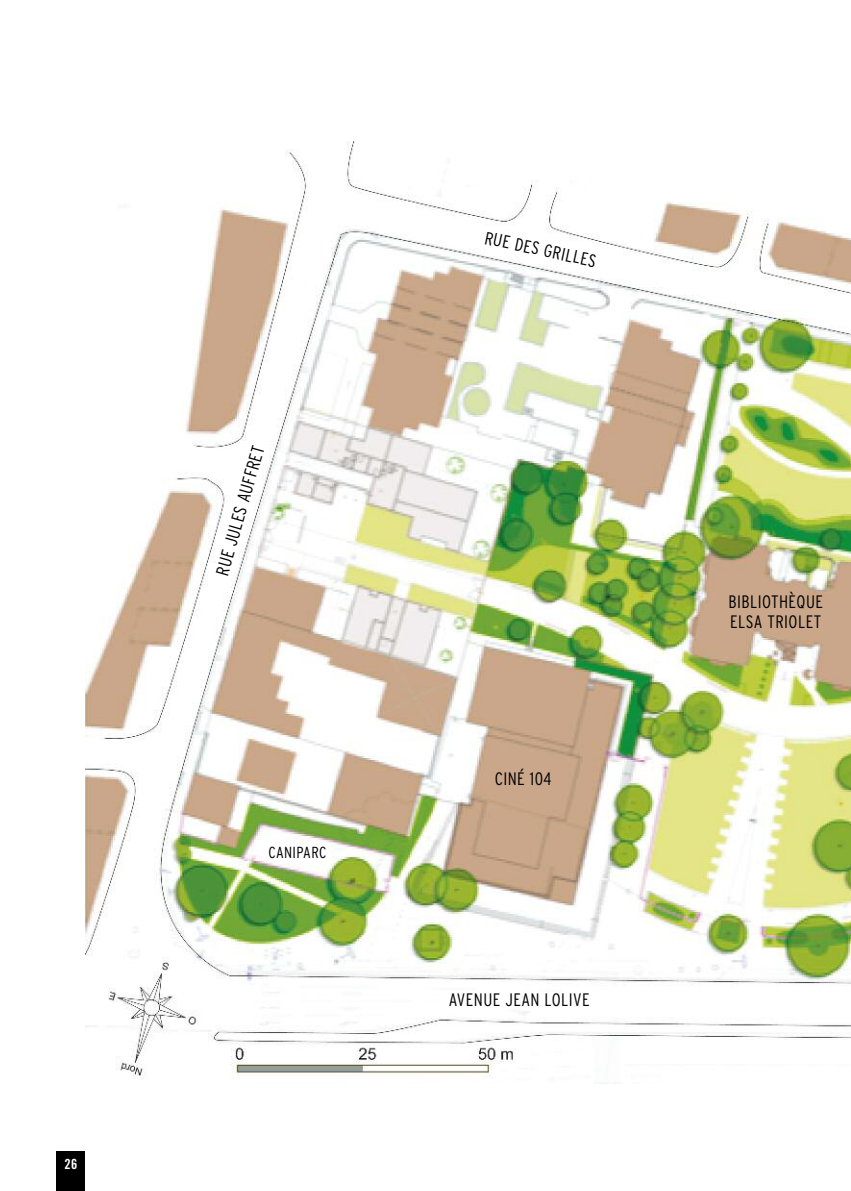
<style>
.page{position:relative;width:851px;height:1191px;background:#fff}
.page>*{position:absolute;margin:0;border:0;box-sizing:border-box;transform-origin:0 0}
.t1{font:300 condensed 18px/20px "Interstate";letter-spacing:.025em;color:#000}
.t2{font:300 condensed 16px "Interstate";letter-spacing:.025em;color:#000}
.t3{font:14px "Trade Gothic Bold Cond Twenty";color:#fff}
</style>
<div class="page">
<div style="left:57px;top:1151px;width:28px;height:40px;background:#000"></div>
<img style="left:85px;top:142px;width:765px;height:937px">
<p class="t3" style="left:64px;top:1159px;width:14px">26</p>
<p class="t1" style="left:212px;top:572px;width:136px;rotate:-74deg">RUE JULES AUFFRET</p>
<p class="t2" style="left:268px;top:842px;width:59px">CANIPARC</p>
<p class="t1" style="left:487px;top:228px;width:115px;rotate:12deg">RUE DES GRILLES</p>
<p class="t1" style="left:495px;top:769px;width:58px">CINÉ 104</p>
<p class="t1" style="left:449px;top:989px;width:142px">AVENUE JEAN LOLIVE</p>
<p class="t1" style="left:728px;top:592px;width:96px">BIBLIOTHÈQUE<br>ELSA TRIOLET</p>
</div>
